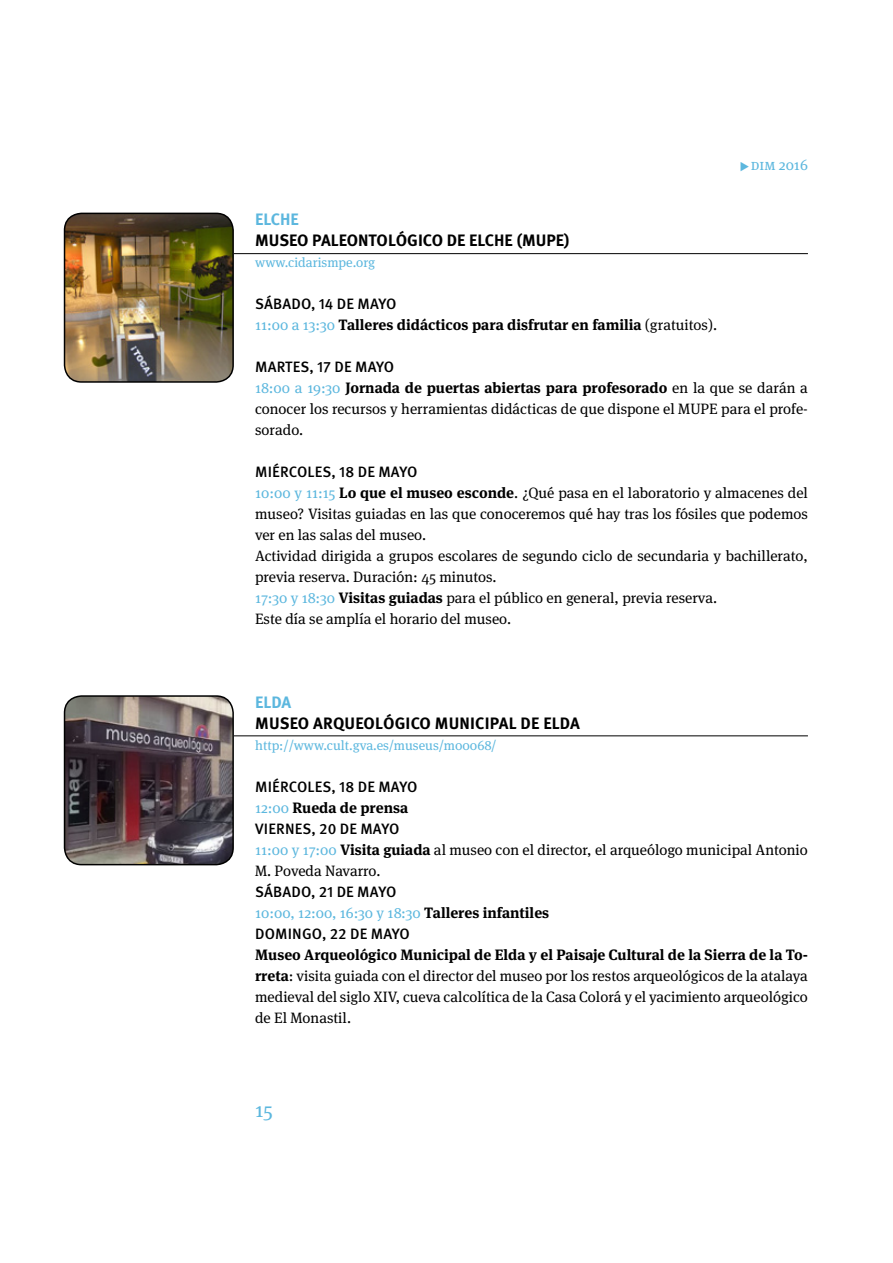
<style>
.page{position:relative;width:893px;height:1263px;background:#fff}
.page>*{position:absolute;margin:0;border:0;box-sizing:border-box;transform-origin:0 0}
.t1{font:21px "Meta Serif OT";color:#5cb7de}
.t2{font:700 16.5px "Meta Pro";color:#000}
.t3{font:700 16.5px "Meta Pro";color:#5cb7de}
.t4{font:15px/21px "Meta Serif OT";color:#000;text-align:justify}
.t5{font:500 15px "Meta Pro";letter-spacing:.01em;color:#000}
.t6{font:700 15px "Meta Serif OT";color:#000}
.t7{font:15px "Meta Serif OT";color:#5cb7de}
.t8{font:13.5px "Meta Serif OT";color:#5cb7de}
.s1{font-weight:400;color:#5cb7de}
.s2{font-weight:400}
.s3{color:#5cb7de}
.s4{font-weight:700}
.s5{font-weight:700;color:#000}
</style>
<div class="page">
<hr style="left:234px;top:736px;width:574px;height:1px;background:#000">
<img style="left:65px;top:696px;width:168px;height:169px">
<div style="left:64px;top:695px;width:170px;height:170px;border:2px solid #000;border-radius:17px"></div>
<img style="left:65px;top:213px;width:168px;height:169px">
<div style="left:64px;top:213px;width:170px;height:170px;border:2px solid #000;border-radius:17px"></div>
<hr style="left:234px;top:253px;width:574px;height:1px;background:#000">
<p class="t7" style="left:751px;top:156px;width:59px">dim 2016</p>
<p class="t3" style="left:255px;top:209px;width:45px">ELCHE</p>
<p class="t2" style="left:255px;top:230px;width:316px">MUSEO PALEONTOLÓGICO DE ELCHE (MUPE)</p>
<p class="t8" style="left:255px;top:255px;width:121px">www.cidarismpe.org</p>
<p class="t5" style="left:255px;top:294px;width:143px">SÁBADO, 14 DE MAYO</p>
<p class="t6" style="left:255px;top:316px;width:463px"><span class="s1">11:00 a 13:30</span> Talleres didácticos para disfrutar en familia <span class="s2">(gratuitos).</span></p>
<p class="t5" style="left:255px;top:357px;width:10px">MARTES</p>
<p class="t5" style="left:309px;top:357px;width:57px">, 17 DE MAYO</p>
<p class="t4" style="left:255px;top:378px;width:554px"><span class="s3">18:00 a 19:30</span> <span class="s4">Jornada de puertas abiertas para profesorado</span> en la que se darán a conocer los recursos y herramientas didácticas de que dispone el MUPE para el profe&shy;sorado.</p>
<p class="t5" style="left:255px;top:462px;width:10px">MIÉRCOLES</p>
<p class="t5" style="left:331px;top:462px;width:58px">, 18 DE MAYO</p>
<p class="t4" style="left:255px;top:483px;width:554px;text-align:left"><span class="s3">10:00 y 11:15</span> <span class="s4">Lo que el museo esconde</span>. ¿Qué pasa en el laboratorio y almacenes del museo? Visitas guiadas en las que conoceremos qué hay tras los fósiles que podemos ver en las salas del museo.<br>Actividad dirigida a grupos escolares de segundo ciclo de secundaria y bachillerato, previa reserva. Duración: 45 minutos.<br><span class="s3">17:30 y 18:30</span> <span class="s4">Visitas guiadas</span> para el público en general, previa reserva.<br>Este día se amplía el horario del museo.</p>
<p class="t3" style="left:255px;top:692px;width:38px">ELDA</p>
<p class="t2" style="left:255px;top:713px;width:25px">MUSEO</p>
<p class="t2" style="left:313px;top:713px;width:43px">ARQUEOLÓG</p>
<p class="t2" style="left:406px;top:713px;width:157px">ICO MUNICIPAL DE ELDA</p>
<p class="t8" style="left:255px;top:738px;width:243px">http://www.cult.gva.es/museus/m00068/</p>
<p class="t5" style="left:255px;top:777px;width:10px">MIÉRCOLES</p>
<p class="t5" style="left:331px;top:777px;width:58px">, 18 DE MAYO</p>
<p class="t6" style="left:255px;top:799px;width:155px"><span class="s1">12:00</span> Rueda de prensa</p>
<p class="t5" style="left:255px;top:819px;width:18px">VIERNES</p>
<p class="t5" style="left:311px;top:819px;width:60px">, 20 DE MAYO</p>
<p class="t4" style="left:255px;top:840px;width:554px"><span class="s3">11:00 y 17:00</span> <span class="s4">Visita guiada</span> al museo con el director, el arqueólogo municipal Antonio<br>M. Poveda Navarro.</p>
<p class="t5" style="left:255px;top:882px;width:10px">SÁBA</p>
<p class="t5" style="left:291px;top:882px;width:77px">DO, 21 DE MAYO</p>
<p class="t7" style="left:255px;top:904px;width:296px">10:00, 12:00, 16:30 y 18:30 <span class="s5">Talleres infantiles</span></p>
<p class="t5" style="left:255px;top:924px;width:20px">DOMINGO</p>
<p class="t5" style="left:322px;top:924px;width:60px">, 22 DE MAYO</p>
<p class="t4" style="left:255px;top:945px;width:554px"><span class="s4">Museo Arqueológico Municipal de Elda y el Paisaje Cultural de la Sierra de la To&shy;rreta</span>: visita guiada con el director del museo por los restos arqueológicos de la atalaya medieval del siglo XIV, cueva calcolítica de la Casa Colorá y el yacimiento arqueológico de El Monastil.</p>
<h1 class="t1" style="left:255px;top:1097px;width:19px">15</h1>
</div>
